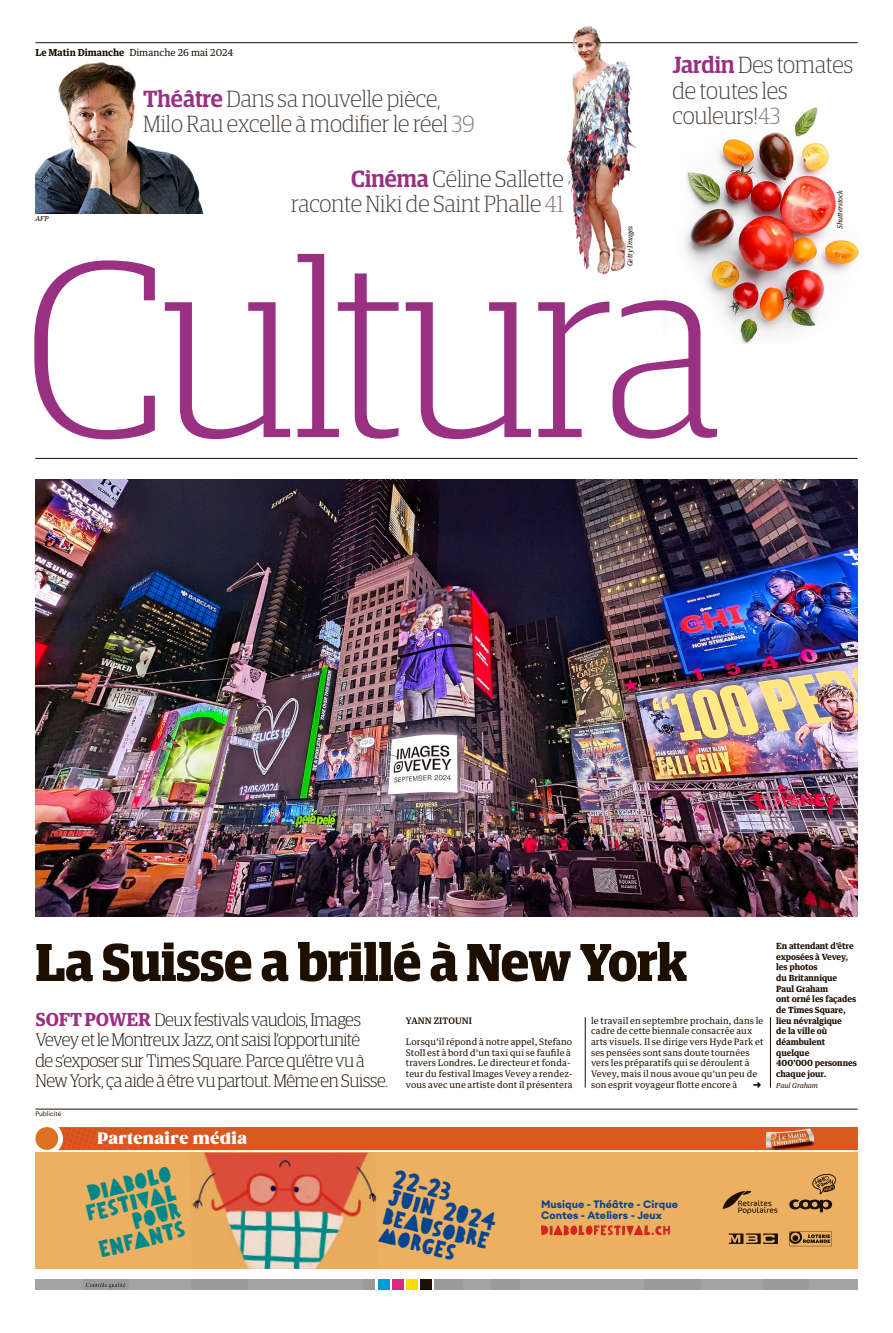
<style>
.page{position:relative;width:893px;height:1333px;background:#fff}
.page>*{position:absolute;margin:0;border:0;box-sizing:border-box;transform-origin:0 0}
.t1{font:250.5px "Guardian Compact Light OV BBNZEC";letter-spacing:-.025em;color:#993082}
.t2{font:53.3px "Guardian Compact Bold OV BBNZEF";letter-spacing:-.01em;color:#1c0f00}
.t3{font:23.4px/25.6px "Guardian Compact Light OV BBNZEC";color:#453d36}
.t4{font:23.1px/38px "Diabolo Text";color:#08458f}
.t5{font:23.1px/19px "Diabolo Text";color:#008787;text-align:right}
.t6{font:18.1px/20.3px "Guardian Compact Light OV BBNZEC";letter-spacing:-.02em;color:#1c0f00}
.t7{font:800 16px "Gazpacho";letter-spacing:.03em;color:#fff}
.t8{font:700 10.6px/11.7px "Euclid Circular A";letter-spacing:.005em;color:#08458f}
.t9{font:9.6px "Guardian Text Egyp Regular OV BBNZEE";color:#1c0f00}
.t10{font:9px/10.7px "Guardian Text Egyp Regular OV BBNZEE";letter-spacing:.01em;color:#1c0f00}
.t11{font:9px "Guardian Text Egyp Medium OV BBNZEG";letter-spacing:.01em;color:#1c0f00}
.t12{font:8.5px/10.7px "Guardian Text Egyp Bold OV BBNZED";letter-spacing:-.01em;color:#1c0f00}
.t13{font:6.9px "Guardian Text Egyp Regular It OV BBNZEH";letter-spacing:-.01em;color:#1c0f00}
.t14{font:6.4px "Graphik Regular OV BBNZEJ";color:#1c0f00}
.s1{font-family:"Guardian Text Egyp Bold OV BBNZED"}
.s2{font-family:"Guardian Compact Medium OV BBNZEB";color:#993082}
.s3{color:#857873}
.s4{font-family:"Guardian Text Egyp Bold OV BBNZED";color:#993082}
</style>
<div class="page">
<div style="left:420px;top:1279px;width:12px;height:11px;background:#1c0f00"></div>
<div style="left:406px;top:1279px;width:11px;height:11px;background:#f7de00"></div>
<div style="left:392px;top:1279px;width:11px;height:11px;background:#db2682"></div>
<div style="left:378px;top:1279px;width:11px;height:11px;background:#009cd6"></div>
<div style="left:35px;top:1279px;width:340px;height:11px;background:#a3a3a1"></div>
<div style="left:435px;top:1279px;width:422px;height:11px;background:#a3a3a1"></div>
<div style="left:364px;top:1279px;width:11px;height:11px;background:#9c9999"></div>
<div style="left:191px;top:1279px;width:56px;height:11px;background:#9c9999"></div>
<div style="left:435px;top:1279px;width:28px;height:11px;background:#9c9999"></div>
<div style="left:491px;top:1279px;width:28px;height:11px;background:#9c9999"></div>
<div style="left:644px;top:1279px;width:57px;height:11px;background:#9c9999"></div>
<div style="left:764px;top:1279px;width:45px;height:11px;background:#9c9999"></div>
<div style="left:83px;top:1279px;width:45px;height:11px;background:#9c9999"></div>
<svg style="left:86px;top:1283px;width:39px;height:5px"></svg>
<img style="left:684px;top:107px;width:176px;height:236px">
<img style="left:35px;top:62px;width:168px;height:151px">
<hr style="left:35px;top:43px;width:822px;height:1px;background:#1c0f00">
<img style="left:35px;top:480px;width:822px;height:437px">
<hr style="left:585px;top:1017px;width:1px;height:70px;background:#1c0f00">
<hr style="left:770px;top:1017px;width:1px;height:70px;background:#1c0f00">
<img style="left:556px;top:26px;width:79px;height:249px">
<div style="left:35px;top:1126px;width:822px;height:142px;background:linear-gradient(to right,#fbeee8,#fbeee8)"></div>
<div style="left:35px;top:1152px;width:822px;height:116px;background:#ebb061"></div>
<svg style="left:35px;top:1126px;width:822px;height:23px;background:#da622e"></svg>
<img style="left:762px;top:1127px;width:53px;height:22px">
<img style="left:766px;top:1128px;width:48px;height:20px">
<svg style="left:541px;top:1225px;width:129px;height:10px"></svg>
<svg style="left:729px;top:1233px;width:49px;height:10px"></svg>
<svg style="left:723px;top:1190px;width:54px;height:24px"></svg>
<svg style="left:789px;top:1174px;width:47px;height:38px"></svg>
<svg style="left:789px;top:1231px;width:43px;height:15px"></svg>
<img style="left:191px;top:1152px;width:186px;height:116px">
<hr style="left:35px;top:1108px;width:822px;height:1px;background:#1c0f00">
<hr style="left:35px;top:458px;width:822px;height:1px;background:#1c0f00">
<p class="t9" style="left:35px;top:47px;width:200px"><span class="s1">Le Matin Dimanche</span> Dimanche 26 mai 2024</p>
<h3 class="t3" style="left:143px;top:86px;width:333px"><span class="s2">Théâtre</span>Dans sa nouvelle pièce,<br>Milo Rau excelle à modifierle réel <span class="s3">39</span></h3>
<h3 class="t3" style="left:672px;top:52px;width:182px"><span class="s2">Jardin</span>Des tomates de toutes les couleurs!<span class="s3">43</span></h3>
<p class="t13" style="left:35px;top:215px;width:15px">AFP</p>
<h3 class="t3" style="left:291px;top:166px;width:274px;text-align:right"><span class="s2">Cinéma</span> Céline Sallette raconteNiki de Saint Phalle <span class="s3">41</span></h3>
<p class="t13" style="left:626px;top:266px;width:42px;rotate:-90deg">Getty Images</p>
<h1 class="t1" style="left:24px;top:204px;width:700px">Cultura</h1>
<p class="t13" style="left:836px;top:229px;width:41px;rotate:-90deg">Shutterstock</p>
<h2 class="t2" style="left:35px;top:931px;width:653px">La Suisse a brillé à New York</h2>
<p class="t11" style="left:406px;top:1015px;width:67px">YANN ZITOUNI</p>
<p class="t10" style="left:406px;top:1036px;width:168px">Lorsqu’il répond à notre appel, Stefano Stoll est à bord d’un taxi qui se faufile à travers Londres. Le directeur et fonda&shy;teur du festival Images Vevey a rendez&shy;vous avec une artiste dont il présentera</p>
<h3 class="t6" style="left:35px;top:1009px;width:354px"><span class="s4">SOFTPOWER</span> Deuxfestivalsvaudois,Images VeveyetleMontreuxJazz,ont saisi l’opportunité des’exposer surTimesSquare.Parcequ’êtrevuà NewYork, çaaideàêtrevupartout.MêmeenSuisse.</h3>
<p class="t10" style="left:591px;top:1015px;width:174px">le travail en septembre prochain, dans le cadre de cette biennale consacrée aux arts visuels. Il se dirige vers Hyde Park et ses pensées sont sans doute tournées vers les préparatifs qui se déroulent à Vevey, mais il nous avoue qu’un peu de son esprit voyageur flotte encore à</p>
<p class="t14" style="left:35px;top:1110px;width:27px">Publicité</p>
<h3 class="t7" style="left:98px;top:1128px;width:151px">Partenaire média</h3>
<h3 class="t5" style="left:79px;top:1183px;width:94px;rotate:-14deg">Diabolo festival pour enfa nts</h3>
<h3 class="t4" style="left:398px;top:1157px;width:110px;rotate:14deg">22-23 beausobre</h3>
<h3 class="t4" style="left:393px;top:1175px;width:113px;rotate:14deg">juin 2024 morges</h3>
<p class="t8" style="left:541px;top:1197px;width:139px">Musique - Théâtre - Cirque<br>Contes - Ateliers - Jeux</p>
<p class="t12" style="left:776px;top:940px;width:82px">En attendant d’être exposées à Vevey, les photos<br>du Britannique<br>Paul Graham<br>ont orné les façades de Times Square, lieu névralgique<br>de la ville où déambulent quelque<br>400’000 personnes chaque jour.</p>
<p class="t13" style="left:776px;top:1081px;width:43px">Paul Graham</p>
</div>
